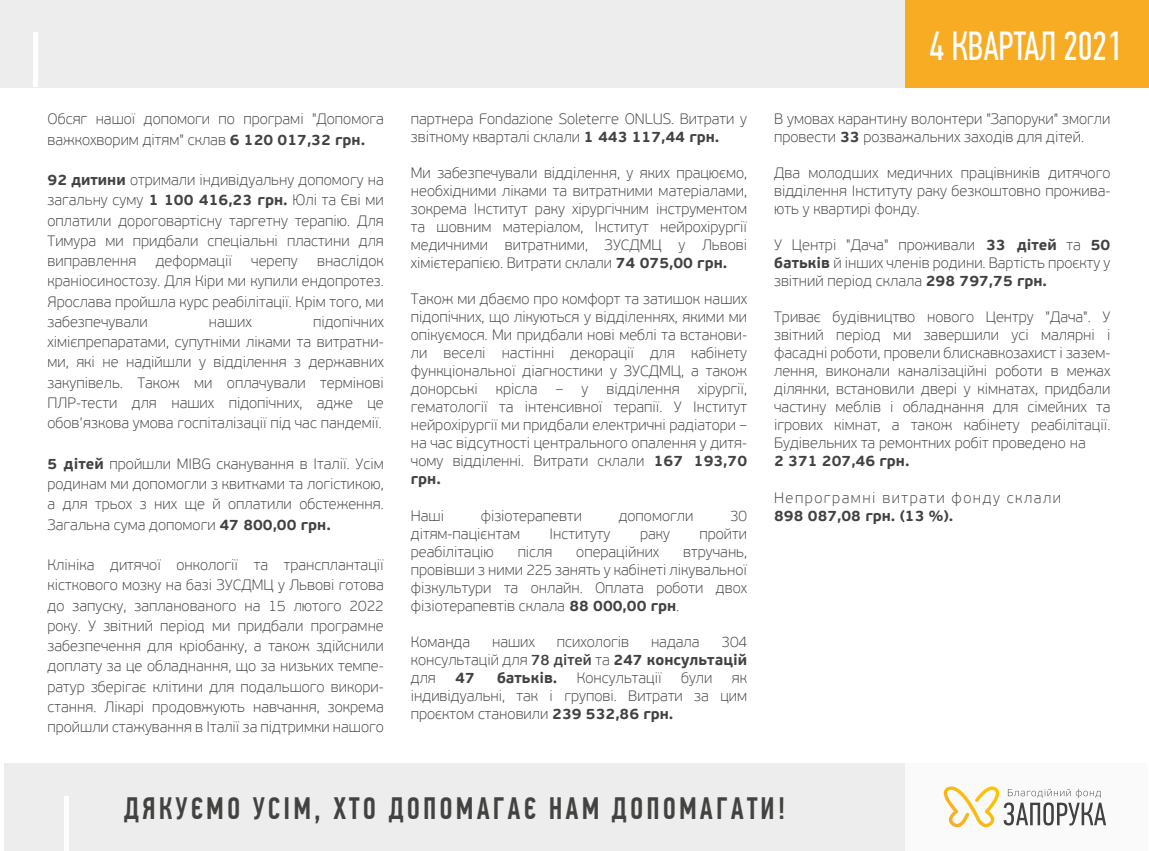
<style>
.page{position:relative;width:1149px;height:851px;background:#fff}
.page>*{position:absolute;margin:0;border:0;box-sizing:border-box;transform-origin:0 0}
.t1{font:40.5px "PF Din Text Comp Pro";letter-spacing:-.01em;color:#fff}
.t2{font:500 30.9px "PF Din Text Comp Pro";letter-spacing:.1em;color:#424241}
.t3{font:100 15px/18px "PF Beau Sans Pro";color:#424241;text-align:justify}
.t4{font:700 15px "PF Beau Sans Pro";color:#424241}
.t5{font:100 15px "PF Beau Sans Pro";letter-spacing:.1em;color:#424241}
.s1{font-weight:700}
.s2{font-weight:600}
</style>
<div class="page">
<div style="left:242px;top:763px;width:905px;height:87px;background:#fafafa"></div>
<svg style="left:943px;top:786px;width:162px;height:41px"></svg>
<div style="left:0;top:0;width:909px;height:87px;background:#ededed"></div>
<div style="left:4px;top:763px;width:901px;height:87px;background:#ededed"></div>
<div style="left:905px;top:0;width:243px;height:87px;background:#f8ac23"></div>
<hr style="left:64px;top:796px;width:4px;height:54px;background:#fff">
<hr style="left:34px;top:32px;width:4px;height:55px;background:#fff">
<p class="t3" style="left:48px;top:109px;width:338px;line-height:20.2px">Обсяг нашої допомоги по програмі "Допомога важкохворим дітям" склав <span class="s1">6 120 017,32 грн.</span></p>
<p class="t3" style="left:48px;top:170px;width:338px;line-height:20.2px"><span class="s1">92 дитини</span> отримали індивідуальну допомогу на загальну суму <span class="s1">1 100 416,23 грн.</span> Юлі та Єві ми оплатили дороговартісну таргетну терапію. Для Тимура ми придбали спеціальні пластини для виправлення</p>
<p class="t3" style="left:156px;top:252px;width:78px">деформації</p>
<p class="t3" style="left:251px;top:252px;width:48px">черепу</p>
<p class="t3" style="left:48px;top:251px;width:338px;line-height:20.2px;text-indent:269px">внаслідок краніосиностозу. Для Кіри ми купили ендопротез.<br>Ярослава пройшла курс реабілітації. Крім того, ми забезпечували</p>
<p class="t3" style="left:48px;top:311px;width:338px;line-height:20.2px;text-indent:265px">підопічних хімієпрепаратами, супутніми ліками та витратни&shy;ми, які не надійшли у відділення з державних закупівель. Також ми оплачували термінові ПЛР-тести для наших підопічних, адже це обов’язкова умова госпіталізації під час пандемії.</p>
<p class="t3" style="left:48px;top:453px;width:338px;line-height:20.2px"><span class="s1">5 дітей</span> пройшли MIBG сканування в Італії. Усім родинам ми допомогли з квитками та логістикою, а для трьох з них ще й оплатили обстеження.<br>Загальна сума допомоги <span class="s1">47 800,00 грн.</span></p>
<p class="t3" style="left:48px;top:554px;width:338px;line-height:20.2px">Клініка дитячої онкології та трансплантації кісткового мозку на базі ЗУСДМЦ у Львові готова до запуску, запланованого на 15 лютого 2022 року. У звітний період ми придбали програмне забезпечення для кріобанку, а також здійснили доплату за це обладнання, що за низьких темпе&shy;ратур зберігає клітини для подальшого викори&shy;стання. Лікарі продовжують навчання, зокрема пройшли стажування в Італії за підтримки нашого</p>
<p class="t3" style="left:209px;top:313px;width:44px">наших</p>
<p class="t3" style="left:411px;top:110px;width:338px">партнера Fondazione Soleterre ONLUS. Витрати у звітному кварталі склали <span class="s1">1 443 117,44 грн.</span></p>
<p class="t3" style="left:411px;top:164px;width:338px">Ми забезпечували відділення, у яких працюємо, необхідними ліками та витратними матеріалами, зокрема Інститут раку хірургічним інструментом та шовним матеріалом, Інститут нейрохірургії медичними витратними, ЗУСДМЦ у Львові хімієтерапією. Витрати склали <span class="s1">74 075,00 грн.</span></p>
<p class="t3" style="left:411px;top:290px;width:338px">Також ми дбаємо про комфорт та затишок наших підопічних, що лікуються у відділеннях, якими ми опікуємося. Ми придбали нові меблі та встанови&shy;ли веселі настінні декорації для кабінету функціональної діагностики у ЗУСДМЦ, а також донорські крісла – у відділення хірургії, гематології та інтенсивної терапії. У Інститут нейрохірургії ми придбали електричні радіатори – на час відсутності центрального опалення у дитя&shy;чому відділенні. Витрати склали <span class="s1">167 193,70 грн.</span></p>
<p class="t3" style="left:411px;top:506px;width:35px">Наші</p>
<p class="t3" style="left:480px;top:506px;width:103px">фізіотерапевти</p>
<p class="t3" style="left:618px;top:506px;width:76px">допомогли</p>
<p class="t3" style="left:729px;top:506px;width:19px">30</p>
<p class="t3" style="left:411px;top:524px;width:111px">дітям-пацієнтам</p>
<p class="t3" style="left:549px;top:524px;width:62px">Інституту</p>
<p class="t3" style="left:639px;top:524px;width:31px">раку</p>
<p class="t3" style="left:699px;top:524px;width:49px">пройти</p>
<p class="t3" style="left:411px;top:542px;width:84px">реабілітацію</p>
<p class="t3" style="left:517px;top:542px;width:36px">після</p>
<p class="t3" style="left:576px;top:542px;width:85px">операційних</p>
<p class="t3" style="left:411px;top:542px;width:338px;text-indent:272px">втручань, провівши з ними 225 занять у кабінеті лікувальної фізкультури та онлайн. Оплата роботи двох фізіотерапевтів склала <span class="s1">88 000,00 грн</span>.</p>
<p class="t3" style="left:411px;top:632px;width:61px">Команда</p>
<p class="t3" style="left:492px;top:632px;width:44px">наших</p>
<p class="t3" style="left:556px;top:632px;width:74px">психологів</p>
<p class="t3" style="left:650px;top:632px;width:50px">надала</p>
<p class="t3" style="left:411px;top:632px;width:338px;text-indent:310px">304 консультацій для <span class="s2">78 дітей</span> та <span class="s1">247 консультацій </span>для</p>
<p class="t4" style="left:455px;top:668px;width:21px">47</p>
<p class="t4" style="left:497px;top:668px;width:62px">батьків.</p>
<p class="t3" style="left:576px;top:668px;width:86px">Консультації</p>
<p class="t3" style="left:681px;top:668px;width:33px">були</p>
<p class="t3" style="left:411px;top:668px;width:338px;text-indent:321px">як індивідуальні, так і групові. Витрати за цим проєктом становили <span class="s1">239 532,86 грн.</span></p>
<h1 class="t1" style="left:929px;top:25px;width:193px">4 КВАРТАЛ 2021</h1>
<p class="t3" style="left:774px;top:110px;width:338px">В умовах карантину волонтери "Запоруки" змогли провести <span class="s1">33</span> розважальних заходів для дітей.</p>
<p class="t3" style="left:774px;top:164px;width:338px">Два молодших медичних працівників дитячого відділення Інституту раку безкоштовно прожива&shy;ють у квартирі фонду.</p>
<p class="t3" style="left:774px;top:236px;width:338px">У Центрі "Дача" проживали <span class="s1">33 дітей</span> та <span class="s1">50 батьків</span> й інших членів родини. Вартість проєкту у звітний період склала <span class="s1">298 797,75 грн.</span></p>
<p class="t3" style="left:774px;top:308px;width:338px">Триває будівництво нового Центру "Дача". У звітний період ми завершили усі малярні і фасадні роботи, провели блискавкозахист і зазем&shy;лення, виконали каналізаційні роботи в межах ділянки, встановили двері у кімнатах, придбали частину меблів і обладнання для сімейних та ігрових кімнат, а також кабінету реабілітації.<br>Будівельних та ремонтних робіт проведено на</p>
<p class="t4" style="left:774px;top:452px;width:137px">2 371 207,46 грн.</p>
<p class="t5" style="left:774px;top:488px;width:288px">Непрограмні витрати фонду склали</p>
<p class="t4" style="left:774px;top:506px;width:180px">898 087,08 грн. (13 %).</p>
<h2 class="t2" style="left:124px;top:791px;width:662px">ДЯКУЄМО УСІМ, ХТО ДОПОМАГАЄ НАМ ДОПОМАГАТИ!</h2>
</div>
